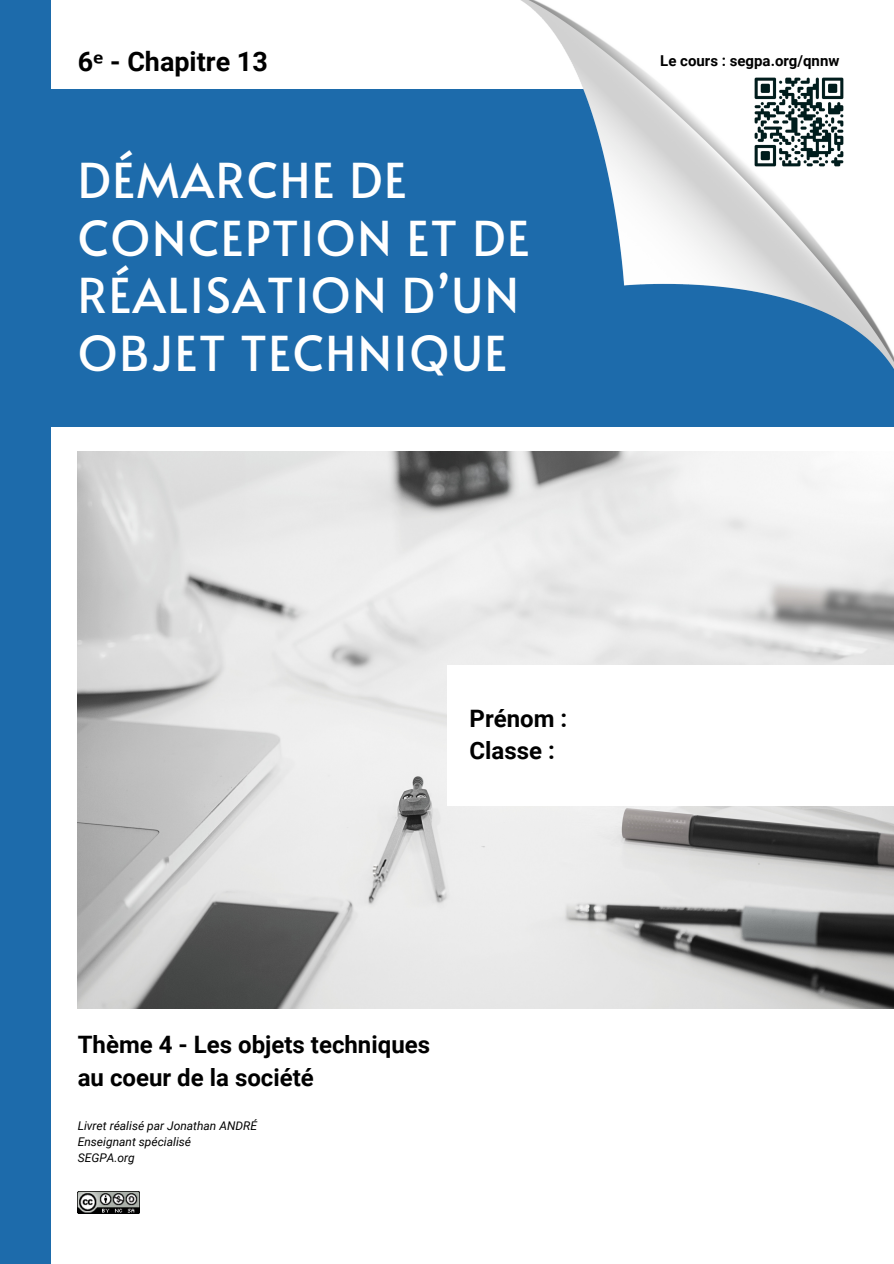
<style>
.page{position:relative;width:894px;height:1264px;background:#fff}
.page>*{position:absolute;margin:0;border:0;box-sizing:border-box;transform-origin:0 0}
.t1{font:48px/57.3px "Alata";letter-spacing:.035em;color:#fff}
.t2{font:700 26.85px "Roboto";color:#000}
.t3{font:700 24px/32.7px "Roboto";color:#000}
.t4{font:700 15px "Roboto";color:#000}
.t5{font:italic 12px "Roboto";color:#000}
.s1{font-family:"Noto Sans"}
</style>
<div class="page">
<img style="left:78px;top:451px;width:815px;height:557px">
<div style="left:0;top:89px;width:893px;height:338px;background:#1d6bab"></div>
<div style="left:0;top:0;width:51px;height:1263px;background:#1d6bab"></div>
<img style="left:78px;top:1191px;width:62px;height:22px">
<div style="left:447px;top:665px;width:446px;height:141px;background:#fff"></div>
<img style="left:521px;top:0;width:372px;height:368px">
<img style="left:754px;top:77px;width:89px;height:89px">
<p class="t2" style="left:78px;top:46px;width:191px">6<span class="s1">ᵉ</span> - Chapitre 13</p>
<h3 class="t4" style="left:660px;top:52px;width:181px">Le cours : segpa.org/qnnw</h3>
<p class="t1" style="left:78px;top:150px;width:453px">DÉMARCHE DE<br>CONCEPTION ET DE<br>RÉALISATION D’UN<br>OBJET TECHNIQUE</p>
<h2 class="t3" style="left:469px;top:702px;width:99px">Prénom :<br>Classe :</h2>
<p class="t3" style="left:78px;top:1028px;width:354px">Thème 4 - Les objets techniques au coeur de la société</p>
<p class="t5" style="left:78px;top:1118px;width:181px">Livret réalisé par Jonathan ANDRÉ</p>
<p class="t5" style="left:78px;top:1134px;width:115px">Enseignant spécialisé</p>
<p class="t5" style="left:78px;top:1150px;width:59px">SEGPA.org</p>
</div>
